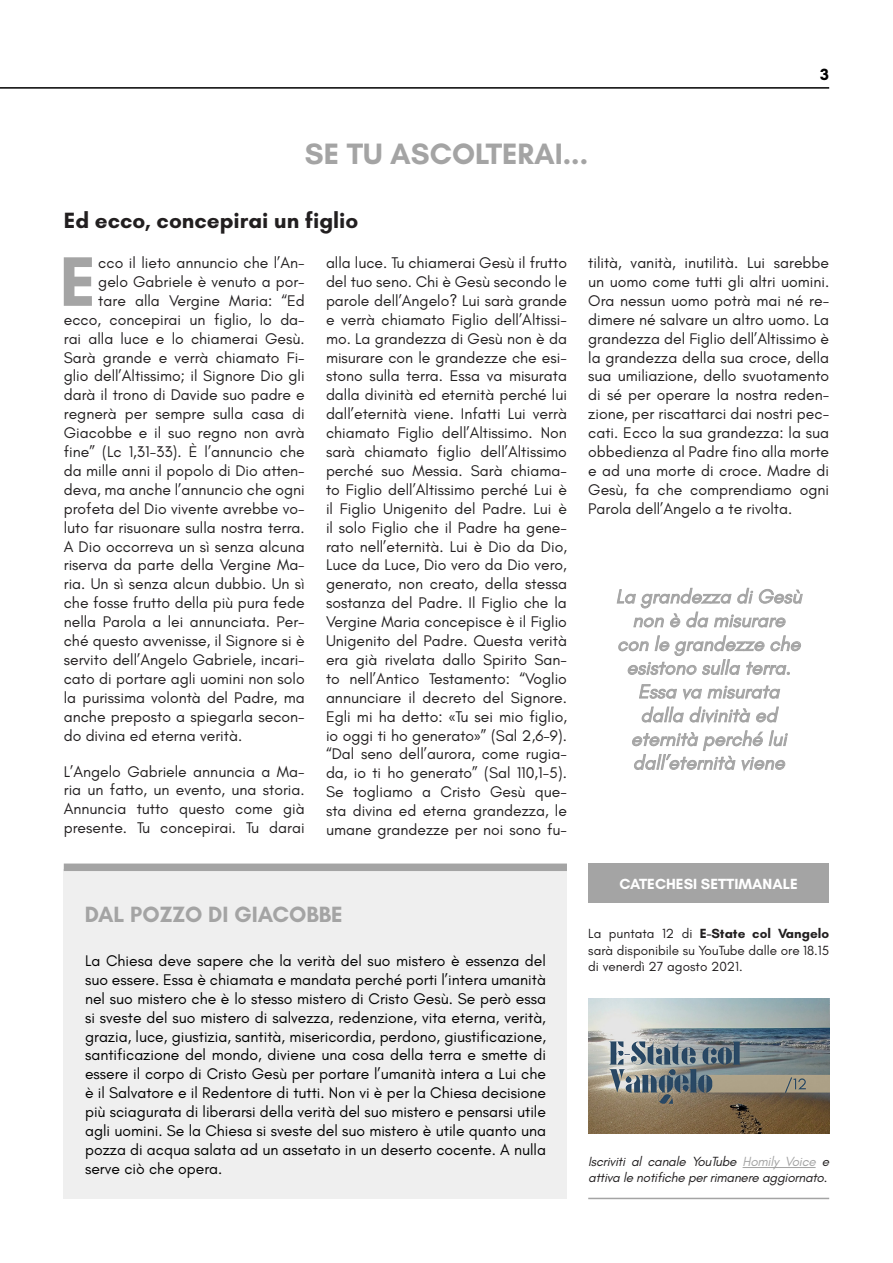
<style>
.page{position:relative;width:893px;height:1263px;background:#fff}
.page>*{position:absolute;margin:0;border:0;box-sizing:border-box;transform-origin:0 0}
.t1{font:700 71.4px "Glacial Indifference";color:#a4a4a4}
.t2{font:700 30px "Glacial Indifference";color:#a4a4a4}
.t3{font:700 22.5px "Glacial Indifference";color:#221f20}
.t4{font:700 22.5px "Glacial Indifference";color:#a4a4a4}
.t5{font:italic 19.8px/23.7px "Glacial Indifference";color:#a4a4a4;text-align:center}
.t6{font:700 16.5px "Glacial Indifference";color:#000}
.t7{font:15.75px/18.9px "Glacial Indifference";color:#221f20;text-align:justify}
.t8{font:15.75px/18.9px "Glacial Indifference";color:#000;text-align:justify}
.t9{font:700 15px "Glacial Indifference";color:#fff}
.t10{font:13.5px/16.2px "Glacial Indifference";color:#221f20;text-align:justify}
.t11{font:italic 13.5px/16.2px "Glacial Indifference";letter-spacing:-.02em;color:#221f20}
.s1{font-family:"Myriad Pro"}
.s2{font-weight:700}
.s3{color:#a4a4a4}
</style>
<div class="page">
<hr style="left:0;top:87px;width:829px;height:2px;background:#000">
<div style="left:64px;top:869px;width:503px;height:330px;background:#efefef"></div>
<div style="left:64px;top:863px;width:503px;height:8px;background:#a4a4a4"></div>
<div style="left:588px;top:863px;width:241px;height:40px;background:#a4a4a4"></div>
<img style="left:588px;top:998px;width:241px;height:135px">
<hr style="left:743px;top:1167px;width:73px;height:1px;background:#a4a4a4">
<hr style="left:588px;top:1198px;width:241px;height:1px;background:#a4a4a4">
<svg style="left:616px;top:587px;width:187px;height:137px"></svg>
<svg style="left:632px;top:730px;width:156px;height:41px"></svg>
<h2 class="t2" style="left:305px;top:135px;width:285px">SE TU ASCOLTERAI...</h2>
<p class="t6" style="left:820px;top:65px;width:10px">3</p>
<h3 class="t3" style="left:64px;top:206px;width:296px">Ed ecco, concepirai un figlio</h3>
<h1 class="t1" style="left:59px;top:237px;width:38px">E</h1>
<p class="t7" style="left:98px;top:253px;width:208px">cco il lieto annuncio che l’An-</p>
<p class="t7" style="left:326px;top:253px;width:242px">alla luce. Tu chiamerai Gesù il frutto del tuo seno. Chi è Gesù secondo le parole dell’Angelo? Lui sarà grande e verrà chiamato Figlio dell’Altissi&shy;mo. La grandezza di Gesù non è da misurare con le grandezze che esi&shy;stono sulla terra. Essa va misurata dalla divinità ed eternità perché lui dall’eternità viene. Infatti Lui verrà chiamato Figlio dell’Altissimo. Non sarà chiamato figlio dell’Altissimo perché suo Messia. Sarà chiama&shy;to Figlio dell’Altissimo perché Lui è il Figlio Unigenito del Padre. Lui è il solo Figlio che il Padre ha gene&shy;rato nell’eternità. Lui è Dio da Dio, Luce da Luce, Dio vero da Dio vero, generato, non creato, della stessa sostanza del Padre. Il Figlio che la Vergine Maria concepisce è il Figlio Unigenito del Padre. Questa verità era già rivelata dallo Spirito San&shy;to nell’Antico Testamento: “Voglio annunciare il decreto del Signore.<br>Egli mi ha detto: <span class="s1">«</span>Tu sei mio figlio, io oggi ti ho generato<span class="s1">»</span>” (Sal 2,6-9). “Dal seno dell’aurora, come rugia&shy;da, io ti ho generato” (Sal 110,1-5).<br>Se togliamo a Cristo Gesù que&shy;sta divina ed eterna grandezza, le umane grandezze per noi sono fu-</p>
<p class="t7" style="left:588px;top:253px;width:242px">tilità, vanità, inutilità. Lui sarebbe un uomo come tutti gli altri uomini.<br>Ora nessun uomo potrà mai né re&shy;dimere né salvare un altro uomo. La grandezza del Figlio dell’Altissimo è la grandezza della sua croce, della sua umiliazione, dello svuotamento di sé per operare la nostra reden&shy;zione, per riscattarci dai nostri pec&shy;cati. Ecco la sua grandezza: la sua obbedienza al Padre fino alla morte e ad una morte di croce. Madre di Gesù, fa che comprendiamo ogni Parola dell’Angelo a te rivolta.</p>
<p class="t7" style="left:98px;top:272px;width:208px">gelo Gabriele è venuto a por-</p>
<p class="t7" style="left:98px;top:291px;width:208px">tare alla Vergine Maria: “Ed</p>
<p class="t7" style="left:64px;top:310px;width:242px">ecco, concepirai un figlio, lo da-</p>
<p class="t7" style="left:64px;top:329px;width:242px">rai alla luce e lo chiamerai Gesù.</p>
<p class="t7" style="left:64px;top:348px;width:242px">Sarà grande e verrà chiamato Fi-</p>
<p class="t7" style="left:64px;top:367px;width:242px">glio dell’Altissimo; il Signore Dio gli</p>
<p class="t7" style="left:64px;top:386px;width:242px">darà il trono di Davide suo padre e</p>
<p class="t7" style="left:64px;top:405px;width:242px">regnerà per sempre sulla casa di</p>
<p class="t7" style="left:64px;top:424px;width:242px">Giacobbe e il suo regno non avrà</p>
<p class="t7" style="left:64px;top:442px;width:242px">fine” (Lc 1,31-33). È l’annuncio che</p>
<p class="t7" style="left:64px;top:461px;width:242px">da mille anni il popolo di Dio atten-</p>
<p class="t7" style="left:64px;top:480px;width:242px">deva, ma anche l’annuncio che ogni</p>
<p class="t7" style="left:64px;top:499px;width:242px">profeta del Dio vivente avrebbe vo-</p>
<p class="t7" style="left:64px;top:518px;width:242px">luto far risuonare sulla nostra terra.</p>
<p class="t7" style="left:64px;top:537px;width:242px">A Dio occorreva un sì senza alcuna</p>
<p class="t7" style="left:64px;top:556px;width:242px">riserva da parte della Vergine Ma-</p>
<p class="t7" style="left:64px;top:575px;width:242px">ria. Un sì senza alcun dubbio. Un sì</p>
<p class="t7" style="left:64px;top:594px;width:242px">che fosse frutto della più pura fede</p>
<p class="t7" style="left:64px;top:613px;width:242px">nella Parola a lei annunciata. Per-</p>
<p class="t7" style="left:64px;top:631px;width:242px">ché questo avvenisse, il Signore si è</p>
<p class="t7" style="left:64px;top:650px;width:242px">servito dell’Angelo Gabriele, incari-</p>
<p class="t7" style="left:64px;top:669px;width:242px">cato di portare agli uomini non solo</p>
<p class="t7" style="left:64px;top:688px;width:242px">la purissima volontà del Padre, ma</p>
<p class="t7" style="left:64px;top:707px;width:242px">anche preposto a spiegarla secon-</p>
<p class="t7" style="left:64px;top:726px;width:180px">do divina ed eterna verità.</p>
<p class="t7" style="left:64px;top:762px;width:242px">L’Angelo Gabriele annuncia a Ma&shy;ria un fatto, un evento, una storia.<br>Annuncia tutto questo come già presente. Tu concepirai. Tu darai</p>
<p class="t5" style="left:616px;top:585px;width:187px">La grandezza di Gesù non è da misurare con le grandezze che esistono sulla terra.<br>Essa va misurata dalla divinità ed eternità perché lui dall’eternità viene</p>
<h3 class="t4" style="left:85px;top:900px;width:260px">DAL POZZO DI GIACOBBE</h3>
<p class="t8" style="left:85px;top:951px;width:462px">La Chiesa deve sapere che la verità del suo mistero è essenza del suo essere. Essa è chiamata e mandata perché porti l’intera umanità nel suo mistero che è lo stesso mistero di Cristo Gesù. Se però essa si sveste del suo mistero di salvezza, redenzione, vita eterna, verità, grazia, luce, giustizia, santità, misericordia, perdono, giustificazione, santificazione del mondo, diviene una cosa della terra e smette di essere il corpo di Cristo Gesù per portare l’umanità intera a Lui che è il Salvatore e il Redentore di tutti. Non vi è per la Chiesa decisione più sciagurata di liberarsi della verità del suo mistero e pensarsi utile agli uomini. Se la Chiesa si sveste del suo mistero è utile quanto una pozza di acqua salata ad un assetato in un deserto cocente. A nulla serve ciò che opera.</p>
<p class="t9" style="left:620px;top:874px;width:180px">CATECHESI SETTIMANALE</p>
<p class="t10" style="left:588px;top:926px;width:242px">La puntata 12 di <span class="s2">E-State col Vangelo </span>sarà disponibile su YouTube dalle ore 18.15 di venerdì 27 agosto 2021.</p>
<p class="t11" style="left:588px;top:1154px;width:242px">Iscriviti al canale YouTube <span class="s3">Homily Voice</span> e attiva le notifiche per rimanere aggiornato.</p>
</div>
